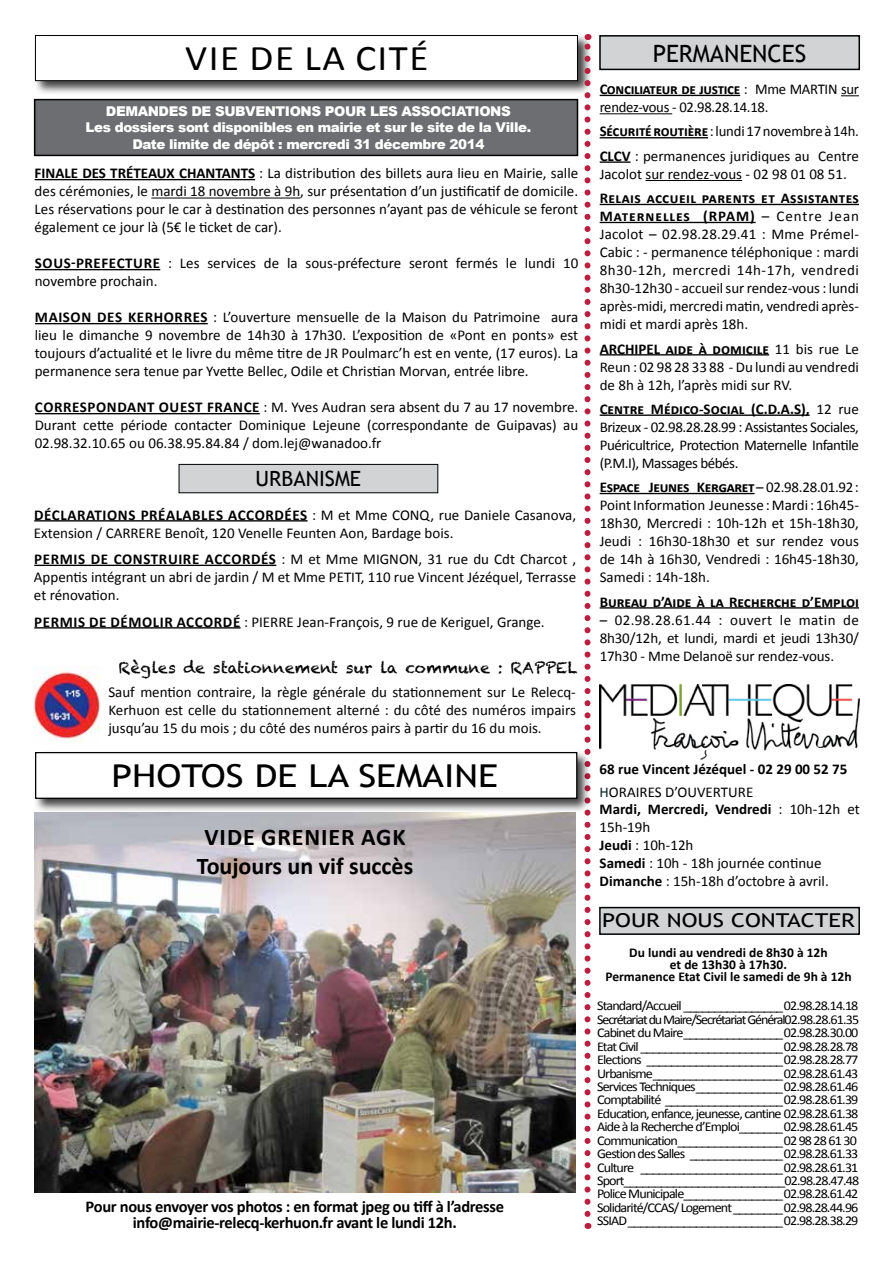
<style>
.page{position:relative;width:893px;height:1263px;background:#fff}
.page>*{position:absolute;margin:0;border:0;box-sizing:border-box;transform-origin:0 0}
.t1{font:36.15px "Calibri";color:#000;scale:1.08 1}
.t2{font:31.5px "Trebuchet MS";color:#000;scale:1.18 1}
.t3{font:700 24px/28.8px "Calibri";color:#000}
.t4{font:23.85px "Trebuchet MS";color:#000}
.t5{font:21px "Trebuchet MS";color:#000}
.t6{font:19.05px "Trebuchet MS";color:#000;scale:1.22 1}
.t7{font:700 16.5px/16.5px "Calibri";letter-spacing:-.02em;color:#000;text-align:center}
.t8{font:15.45px "Chalkduster";letter-spacing:.005em;color:#000}
.t9{font:15px/18px "Calibri";color:#000;text-align:justify}
.t10{font:700 15px "Calibri";letter-spacing:.04em;color:#000}
.t11{font:700 15px "Calibri";color:#000}
.t12{font:14.85px/18px "Calibri";letter-spacing:-.005em;color:#000;text-align:justify}
.t13{font:700 14.85px/22.2px "Calibri";color:#000}
.t14{font:13.5px/13.5px "Calibri";letter-spacing:-.06em;color:#000;scale:1.05 1}
.t15{font:900 13.5px/16.5px "Arial";letter-spacing:-.03em;color:#fff;text-align:center}
.t16{font:700 13.5px/12px "Calibri";color:#000;text-align:center}
.s1{font-weight:700}
.s2{font-weight:400;color:#002722}
.s3{font-weight:400}
</style>
<div class="page">
<img style="left:35px;top:813px;width:541px;height:380px">
<hr style="left:35px;top:179px;width:220px;height:1px;background:#000">
<hr style="left:151px;top:198px;width:149px;height:1px;background:#000">
<hr style="left:35px;top:269px;width:125px;height:1px;background:#000">
<hr style="left:35px;top:323px;width:173px;height:1px;background:#000">
<hr style="left:35px;top:413px;width:225px;height:1px;background:#000">
<div style="left:33px;top:33px;width:559px;height:62px;background:#000;opacity:.75"></div>
<div style="left:35px;top:36px;width:542px;height:45px;background:#fff"></div>
<div style="left:35px;top:35px;width:543px;height:46px;border:1px solid #000"></div>
<div style="left:600px;top:907px;width:259px;height:27px;background:#d1d3d4"></div>
<div style="left:599px;top:907px;width:261px;height:28px;border:1px solid #000"></div>
<div style="left:600px;top:36px;width:259px;height:33px;background:#d1d3d4"></div>
<div style="left:599px;top:35px;width:261px;height:35px;border:1px solid #000"></div>
<hr style="left:600px;top:95px;width:140px;height:1px;background:#000">
<svg style="left:841px;top:95px;width:18px;height:1px"></svg>
<hr style="left:600px;top:113px;width:72px;height:1px;background:#000">
<hr style="left:600px;top:137px;width:108px;height:1px;background:#000">
<hr style="left:600px;top:161px;width:31px;height:2px;background:#000">
<hr style="left:645px;top:180px;width:97px;height:1px;background:#000">
<hr style="left:600px;top:204px;width:259px;height:1px;background:#000">
<hr style="left:600px;top:222px;width:156px;height:1px;background:#000">
<hr style="left:600px;top:354px;width:169px;height:1px;background:#000">
<hr style="left:600px;top:414px;width:210px;height:2px;background:#000">
<hr style="left:600px;top:493px;width:154px;height:1px;background:#000">
<hr style="left:600px;top:607px;width:259px;height:2px;background:#000">
<svg style="left:584px;top:34px;width:6px;height:1180px"></svg>
<div style="left:179px;top:464px;width:259px;height:29px;background:#d1d3d4"></div>
<div style="left:179px;top:464px;width:259px;height:29px;border:1px solid #000"></div>
<div style="left:33px;top:750px;width:559px;height:63px;background:#000;opacity:.75"></div>
<div style="left:36px;top:753px;width:541px;height:45px;background:#fff"></div>
<div style="left:35px;top:752px;width:542px;height:47px;border:1px solid #000"></div>
<img style="left:600px;top:684px;width:260px;height:75px">
<img style="left:33px;top:666px;width:67px;height:76px">
<hr style="left:34px;top:520px;width:274px;height:1px;background:#000">
<hr style="left:34px;top:565px;width:242px;height:1px;background:#000">
<hr style="left:34px;top:627px;width:207px;height:1px;background:#000">
<div style="left:35px;top:100px;width:542px;height:55px;background:#6d6e71"></div>
<div style="left:34px;top:99px;width:544px;height:57px;border:2px solid #000"></div>
<h1 class="t1" style="left:185px;top:35px;width:17px">vie</h1>
<h1 class="t1" style="left:250px;top:35px;width:167px">delacité</h1>
<p class="t15" style="left:86px;top:102px;width:447px">Demandes de subventions pour les associations<br>Les dossiers sont disponibles en mairie et sur le site de la Ville.<br>Date limite de dépôt : mercredi 31 décembre 2014</p>
<p class="t11" style="left:35px;top:164px;width:124px">FINALE DES TRÉTEAUX</p>
<p class="t9" style="left:35px;top:164px;width:545px;text-indent:144px"><span class="s1">CHANTANTS</span> : La distribution des billets aura lieu en Mairie, salle des cérémonies, le mardi 18 novembre à 9h, sur présentation d’un justificatif de domicile.<br>Les réservations pour le car à destination des personnes n’ayant pas de véhicule se feront également ce jour là (5€ le ticket de car).</p>
<p class="t10" style="left:35px;top:254px;width:50px">sous-prefect</p>
<p class="t9" style="left:35px;top:254px;width:545px;text-indent:99px"><span class="s1">ure</span> : Les services de la sous-préfecture seront fermés le lundi 10 novembre prochain.</p>
<p class="t9" style="left:35px;top:308px;width:545px"><span class="s1">MAISON DES KERHORRES</span> : L’ouverture mensuelle de la Maison du Patrimoine aura lieu le dimanche 9 novembre de 14h30 à 17h30. L’exposition de «Pont en ponts» est toujours d’actualité et le livre du même titre de JR Poulmarc’h est en vente, (17 euros). La permanence sera tenue par Yvette Bellec, Odile et Christian Morvan, entrée libre.</p>
<p class="t9" style="left:35px;top:398px;width:545px"><span class="s1">CORRESPON DANT OU EST FRAN CE</span> : M. Yves Audran sera absent du 7 au 17 novembre.<br>Durant cette période contacter Dominique Lejeune (correspondante de Guipavas) au 02.98.32.10.65 ou 06.38.95.84.84 / dom.lej@wanadoo.fr</p>
<h3 class="t5" style="left:256px;top:466px;width:12px">URBANI</h3>
<h3 class="t5" style="left:325px;top:466px;width:24px">SME</h3>
<p class="t9" style="left:34px;top:506px;width:544px;text-indent:194px"><span class="s1">accordées</span> : M et Mme CONQ, rue Daniele Casanova,<br>Extension / CARRERE Benoît, 120 Venelle Feunten Aon, Bardage bois.</p>
<p class="t10" style="left:34px;top:549px;width:18px">Permis</p>
<p class="t10" style="left:91px;top:549px;width:95px">de construire</p>
<p class="t10" style="left:34px;top:505px;width:167px">Déclarations préalables</p>
<p class="t9" style="left:34px;top:550px;width:544px;text-indent:171px"><span class="s1">accordés</span> : M et Mme MIGNON, 31 rue du Cdt Charcot , Appentis intégrant un abri de jardin / M et Mme PETIT, 110 rue Vincent Jézéquel, Terrasse et rénovation.</p>
<p class="t10" style="left:34px;top:612px;width:18px">Permis</p>
<p class="t9" style="left:89px;top:613px;width:457px"><span class="s1">de démolir accordé</span> : PIERRE Jean-François, 9 rue de Keriguel, Grange.</p>
<p class="t8" style="left:118px;top:659px;width:461px">Règles de stationnement sur la commune : rappel</p>
<p class="t9" style="left:108px;top:683px;width:469px">Sauf mention contraire, la règle générale du stationnement sur Le Relecq-Kerhuon est celle du stationnement alterné : du côté des numéros impairs jusqu’au 15 du mois ; du côté des numéros pairs à partir du 16 du mois.</p>
<h2 class="t2" style="left:112px;top:757px;width:242px">PHOTOS DE LA SEMAINE</h2>
<h3 class="t3" style="left:197px;top:823px;width:218px;text-indent:64px">grenier agk<br>Toujours un vif succès</h3>
<h3 class="t3" style="left:205px;top:823px;width:27px">vide</h3>
<p class="t7" style="left:86px;top:1198px;width:420px">Pour nous envoyer vos photos : en format jpeg ou tiff à l’adresse info@mairie-relecq-kerhuon.fr avant le lundi 12h.</p>
<h3 class="t4" style="left:653px;top:40px;width:153px">PERMANENCES</h3>
<p class="t12" style="left:600px;top:80px;width:261px"><span class="s1">Conciliateur de justice</span> : Mme MARTIN sur rendez-vous - 02.98.28.14.18.</p>
<p class="t12" style="left:600px;top:119px;width:261px;line-height:24.3px"><span class="s1">Sécurité routière</span> : lundi 17 novembre à 14h.<br><span class="s1">CLCV</span> : permanences juridiques au Centre</p>
<p class="t12" style="left:600px;top:165px;width:249px">Jacolot sur rendez-vous - 02 98 01 08 51.</p>
<p class="t12" style="left:600px;top:189px;width:261px"><span class="s1">Relais accueil parents et Assistantes Maternelles (RPAM)</span> – Centre Jean Jacolot – 02.98.28.29.41 : Mme Prémel-Cabic : - permanence téléphonique : mardi 8h30-12h, mercredi 14h-17h, vendredi 8h30-12h30 - accueil sur rendez-vous : lundi après-midi, mercredi matin, vendredi après&shy;midi et mardi après 18h.</p>
<p class="t12" style="left:600px;top:340px;width:261px"><span class="s1">ARCHIPEL aide à domicile</span> 11 bis rue Le Reun : 02 98 28 33 88 - Du lundi au vendredi de 8h à 12h, l’après midi sur RV.</p>
<p class="t12" style="left:600px;top:400px;width:261px"><span class="s1">Centre Médico-Social (C.D.A.S),</span> 12 rue Brizeux - 02.98.28.28.99 : Assistantes Sociales, Puéricultrice, Protection Maternelle Infantile (P.M.I), Massages bébés.</p>
<p class="t12" style="left:600px;top:478px;width:261px"><span class="s1">Espace Jeunes Kergaret</span> – 02.98.28.01.92:<br>Point Information Jeunesse : Mardi : 16h45- 18h30, Mercredi : 10h-12h et 15h-18h30, Jeudi : 16h30-18h30 et sur rendez vous de 14h à 16h30, Vendredi : 16h45-18h30, Samedi : 14h-18h.</p>
<p class="t13" style="left:600px;top:590px;width:261px">Bureau d’Aide à la Recherche d’Emploi</p>
<p class="t12" style="left:600px;top:611px;width:261px">– 02.98.28.61.44 : ouvert le matin de 8h30/12h, et lundi, mardi et jeudi 13h30/ 17h30 - Mme Delanoë sur rendez-vous.</p>
<p class="t13" style="left:600px;top:758px;width:249px">68 rue Vincent Jézéquel - 02 29 00 52 75<br><span class="s2">H</span><span class="s3">ORAIRES D’OUVERTURE</span></p>
<p class="t12" style="left:600px;top:801px;width:262px;text-align:left"><span class="s1">Mardi, Mercredi, Vendredi</span> : 10h-12h et<br>15h-19h<br><span class="s1">Jeudi</span> : 10h-12h<br><span class="s1">Samedi</span> : 10h - 18h journée continue<br><span class="s1">Dimanche</span> : 15h-18h d’octobre à avril.</p>
<p class="t6" style="left:602px;top:909px;width:208px">POUR NOUS CONTACTER</p>
<p class="t16" style="left:605px;top:946px;width:248px">Du lundi au vendredi de 8h30 à 12h<br>et de 13h30 à 17h30.<br>Permanence Etat Civil le samedi de 9h à 12h</p>
<p class="t14" style="left:597px;top:999px;width:251px">Standard/Accueil ________________02.98.28.14.18<br>Secrétariat du Maire/Secrétariat Général02.98.28.61.35<br>Cabinet du Maire________________02.98.28.30.00<br>Etat Civil _______________________02.98.28.28.78<br>Elections ______________________02.98.28.28.77<br>Urbanisme_____________________02.98.28.61.43<br>Services Techniques______________02.98.28.61.46<br>Comptabilité ___________________02.98.28.61.39<br>Education, enfance, jeunesse, cantine 02.98.28.61.38<br>Aide à la Recherche d’Emploi_______02.98.28.61.45<br>Communication_________________02 98 28 61 30<br>Gestion des Salles _______________02.98.28.61.33<br>Culture _______________________02.98.28.61.31<br>Sport__________________________02.98.28.47.48<br>Police Municipale________________02.98.28.61.42<br>Solidarité/CCAS/ Logement________02.98.28.44.96<br>SSIAD_________________________02.98.28.38.29</p>
</div>
